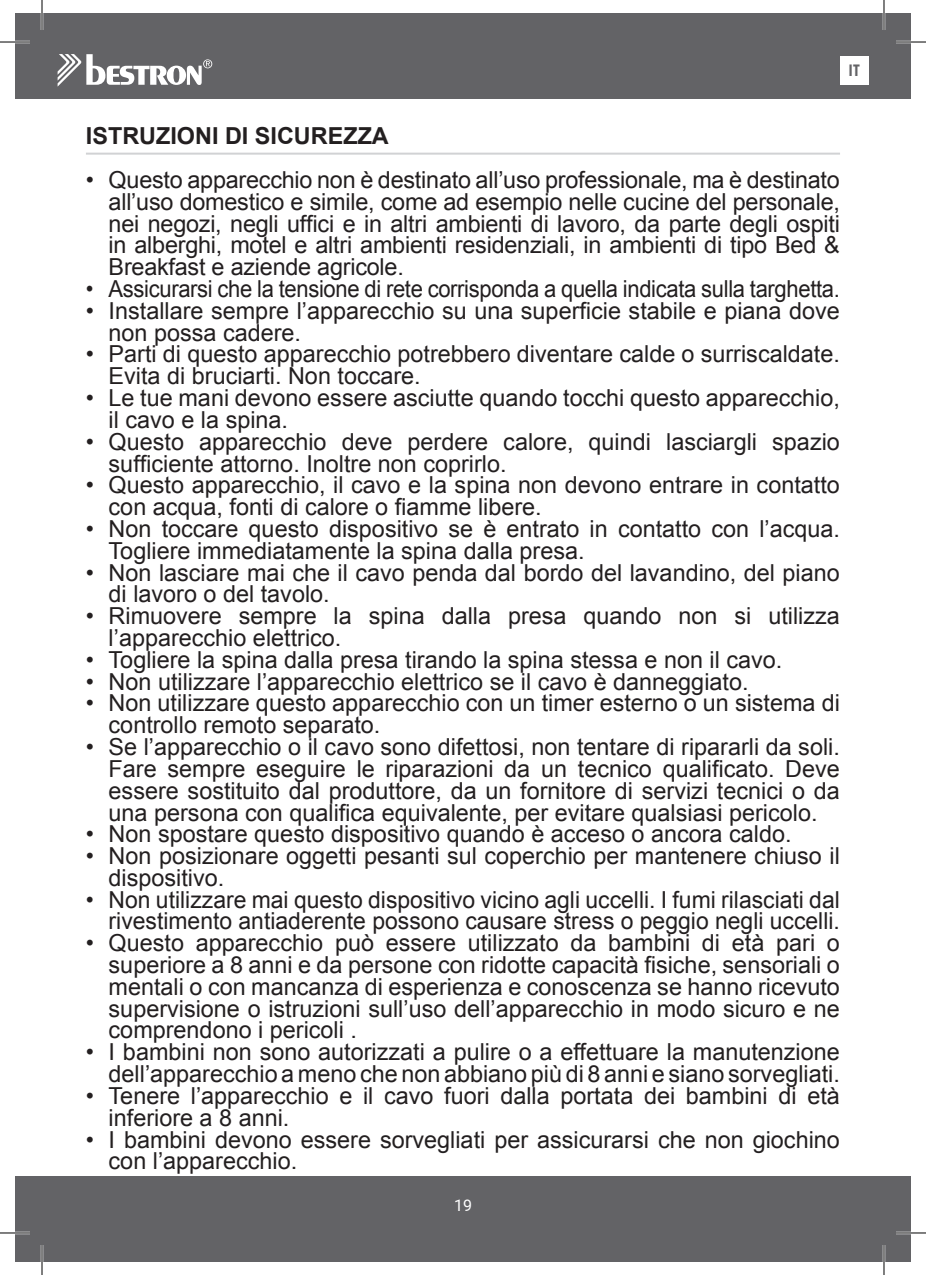
<style>
.page{position:relative;width:926px;height:1275px;background:#fff}
.page>*{position:absolute;margin:0;border:0;box-sizing:border-box;transform-origin:0 0}
.t1{font:23.4px/21.8px "Arial";color:#231f20}
.t2{font:23.4px "Arial";color:#231f20;scale:.94 1}
.t3{font:700 23.4px "Arial";color:#231f20}
.t4{font:16px "Roboto";color:#fff}
.t5{font:700 16px "Century Gothic";color:#636366}
</style>
<div class="page">
<div style="left:15px;top:14px;width:896px;height:85px;background:#636366"></div>
<div style="left:15px;top:1176px;width:896px;height:85px;background:#636366"></div>
<svg style="left:58px;top:54px;width:154px;height:32px"></svg>
<div style="left:840px;top:56px;width:28px;height:29px;background:#fff"></div>
<hr style="left:86px;top:153px;width:754px;height:2px;background:#d1d2d4">
<hr style="left:0;top:41px;width:30px;height:2px;background:#fff">
<hr style="left:896px;top:41px;width:30px;height:2px;background:#fff">
<hr style="left:0;top:1231px;width:30px;height:3px;background:#fff">
<hr style="left:896px;top:1231px;width:30px;height:3px;background:#fff">
<hr style="left:41px;top:0;width:2px;height:30px;background:#fff">
<hr style="left:41px;top:1245px;width:2px;height:30px;background:#fff">
<hr style="left:883px;top:0;width:2px;height:30px;background:#fff">
<hr style="left:883px;top:1245px;width:2px;height:30px;background:#fff">
<hr style="left:0;top:42px;width:30px;height:1px;background:#000">
<hr style="left:896px;top:42px;width:30px;height:1px;background:#000">
<hr style="left:0;top:1232px;width:30px;height:1px;background:#000">
<hr style="left:896px;top:1232px;width:30px;height:1px;background:#000">
<hr style="left:42px;top:0;width:1px;height:30px;background:#000">
<hr style="left:42px;top:1245px;width:1px;height:30px;background:#000">
<hr style="left:884px;top:0;width:1px;height:30px;background:#000">
<hr style="left:884px;top:1245px;width:1px;height:30px;background:#000">
<p class="t5" style="left:849px;top:58px;width:13px">IT</p>
<p class="t3" style="left:86px;top:120px;width:304px">ISTRUZIONI DI SICUREZZA</p>
<p class="t1" style="left:109px;top:169px;width:733px;text-align:justify;text-indent:-23px">• Questo apparecchio non è destinato all’uso professionale, ma è destinato all’uso domestico e simile, come ad esempio nelle cucine del personale, nei negozi, negli uffici e in altri ambienti di lavoro, da parte degli ospiti in alberghi, motel e altri ambienti residenziali, in ambienti di tipo Bed &amp; Breakfast e aziende agricole.</p>
<p class="t2" style="left:86px;top:273px;width:804px">• Assicurarsi che la tensione di rete corrisponda a quella indicata sulla targhetta.</p>
<p class="t1" style="left:109px;top:300px;width:733px;text-indent:-23px">• Installare sempre l’apparecchio su una superficie stabile e piana dove non possa cadere.</p>
<p class="t1" style="left:109px;top:343px;width:733px;text-indent:-23px">• Parti di questo apparecchio potrebbero diventare calde o surriscaldate.<br>Evita di bruciarti. Non toccare.</p>
<p class="t1" style="left:109px;top:387px;width:733px;text-indent:-23px">• Le tue mani devono essere asciutte quando tocchi questo apparecchio, il cavo e la spina.</p>
<p class="t1" style="left:109px;top:431px;width:733px;text-indent:-23px">• Questo apparecchio deve perdere calore, quindi lasciargli spazio sufficiente attorno. Inoltre non coprirlo.</p>
<p class="t1" style="left:109px;top:474px;width:733px;text-indent:-23px">• Questo apparecchio, il cavo e la spina non devono entrare in contatto con acqua, fonti di calore o fiamme libere.</p>
<p class="t1" style="left:109px;top:518px;width:733px;text-indent:-23px">• Non toccare questo dispositivo se è entrato in contatto con l’acqua.<br>Togliere immediatamente la spina dalla presa.</p>
<p class="t1" style="left:109px;top:562px;width:733px;text-indent:-23px">• Non lasciare mai che il cavo penda dal bordo del lavandino, del piano di lavoro o del tavolo.</p>
<p class="t1" style="left:109px;top:605px;width:733px;text-indent:-23px">• Rimuovere sempre la spina dalla presa quando non si utilizza l’apparecchio elettrico.</p>
<p class="t1" style="left:86px;top:649px;width:698px">• Togliere la spina dalla presa tirando la spina stessa e non il cavo.</p>
<p class="t1" style="left:86px;top:671px;width:664px">• Non utilizzare l’apparecchio elettrico se il cavo è danneggiato.</p>
<p class="t1" style="left:109px;top:692px;width:733px;text-indent:-23px">• Non utilizzare questo apparecchio con un timer esterno o un sistema di controllo remoto separato.</p>
<p class="t1" style="left:109px;top:736px;width:733px;text-align:justify;text-indent:-23px">• Se l’apparecchio o il cavo sono difettosi, non tentare di ripararli da soli.<br>Fare sempre eseguire le riparazioni da un tecnico qualificato. Deve essere sostituito dal produttore, da un fornitore di servizi tecnici o da una persona con qualifica equivalente, per evitare qualsiasi pericolo.</p>
<p class="t1" style="left:86px;top:823px;width:707px">• Non spostare questo dispositivo quando è acceso o ancora caldo.</p>
<p class="t1" style="left:109px;top:845px;width:733px;text-indent:-23px">• Non posizionare oggetti pesanti sul coperchio per mantenere chiuso il dispositivo.</p>
<p class="t1" style="left:86px;top:888px;width:755px;text-align:right">• Non utilizzare mai questo dispositivo vicino agli uccelli. I fumi rilasciati dal rivestimento antiaderente possono causare stress o peggio negli uccelli.</p>
<p class="t1" style="left:109px;top:932px;width:733px;text-align:justify;text-indent:-23px">• Questo apparecchio può essere utilizzato da bambini di età pari o superiore a 8 anni e da persone con ridotte capacità fisiche, sensoriali o mentali o con mancanza di esperienza e conoscenza se hanno ricevuto supervisione o istruzioni sull’uso dell’apparecchio in modo sicuro e ne comprendono i pericoli .</p>
<p class="t1" style="left:86px;top:1041px;width:755px;text-align:right">• I bambini non sono autorizzati a pulire o a effettuare la manutenzione dell’apparecchio a meno che non abbiano più di 8 anni e siano sorvegliati.</p>
<p class="t1" style="left:109px;top:1085px;width:733px;text-indent:-23px">• Tenere l’apparecchio e il cavo fuori dalla portata dei bambini di età inferiore a 8 anni.</p>
<p class="t1" style="left:109px;top:1128px;width:733px;text-indent:-23px">• I bambini devono essere sorvegliati per assicurarsi che non giochino con l’apparecchio.</p>
<p class="t4" style="left:454px;top:1193px;width:19px">19</p>
</div>
